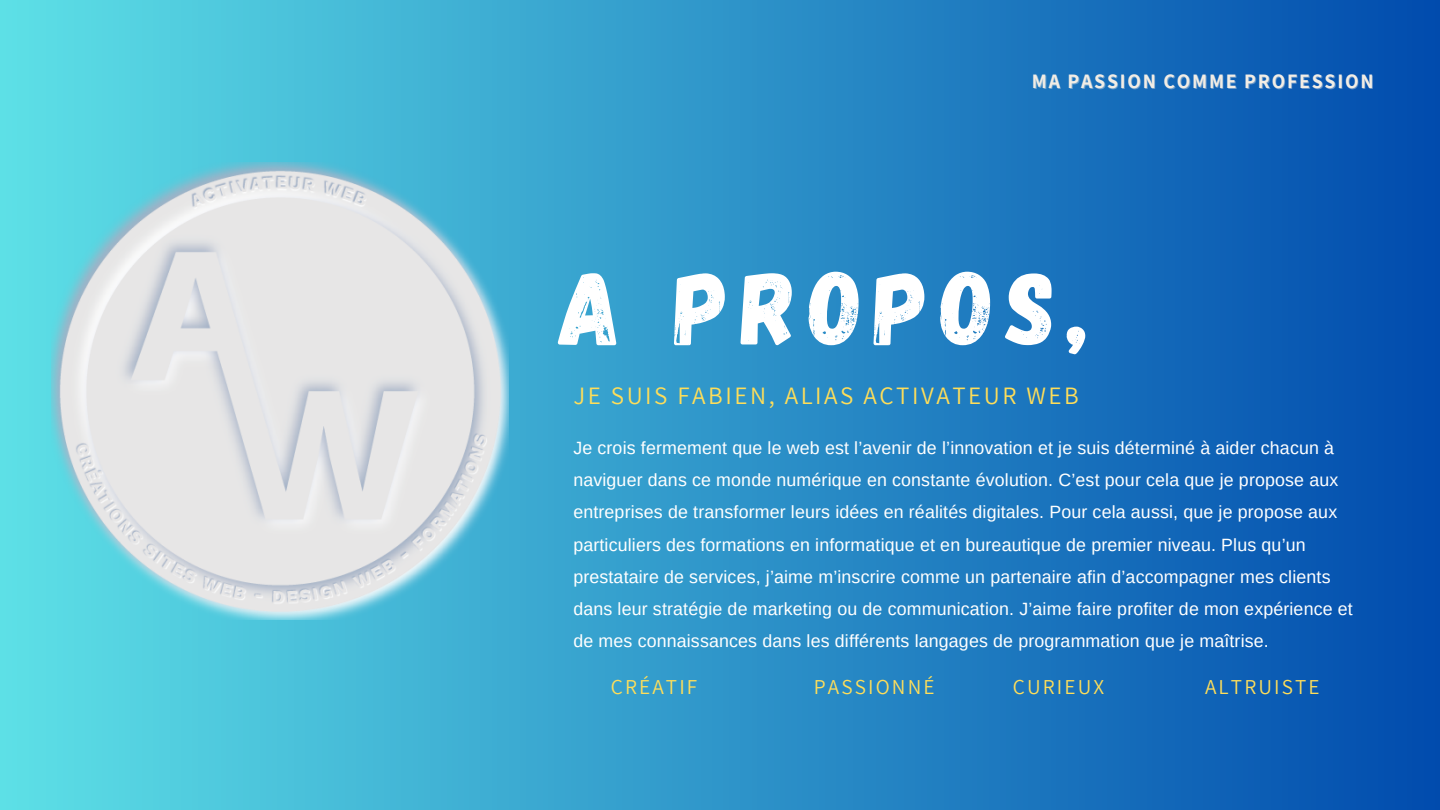
<style>
.page{position:relative;width:1440px;height:810px;background:#fff}
.page>*{position:absolute;margin:0;border:0;box-sizing:border-box;transform-origin:0 0}
.t1{font:104px "Gagalin";letter-spacing:.11em;color:#fff}
.t2{font:25px "Assistant";letter-spacing:.1em;color:#ffde59}
.t3{font:21.2px "Assistant";letter-spacing:.1em;color:#ffde59}
.t4{font:700 20px "Assistant";letter-spacing:.085em;color:#f2ede5}
.t5{font:17.8px/32.2px "Arimo";letter-spacing:.01em;color:#fff}
</style>
<div class="page">
<div style="left:0;top:0;width:1440px;height:810px;background:linear-gradient(to right,#5de0e6,#014bad)"></div>
<img style="left:51px;top:163px;width:457px;height:457px">
<p class="t4" style="left:1032px;top:68px;width:343px">MA PASSION COMME PROFESSION</p>
<h1 class="t1" style="left:559px;top:241px;width:532px">A PROPOS,</h1>
<h2 class="t2" style="left:573px;top:379px;width:507px">JE SUIS FABIEN, ALIAS ACTIVATEUR WEB</h2>
<h4 class="t5" style="left:573px;top:432px;width:781px">Je crois fermement que le web est l’avenir de l’innovation et je suis déterminé à aider chacun à naviguer dans ce monde numérique en constante évolution. C’est pour cela que je propose aux entreprises de transformer leurs idées en réalités digitales. Pour cela aussi, que je propose aux particuliers des formations en informatique et en bureautique de premier niveau. Plus qu’un prestataire de services, j’aime m’inscrire comme un partenaire afin d’accompagner mes clients dans leur stratégie de marketing ou de communication. J’aime faire profiter de mon expérience et de mes connaissances dans les différents langages de programmation que je maîtrise.</h4>
<p class="t3" style="left:611px;top:672px;width:88px">CRÉATIF</p>
<h4 class="t3" style="left:814px;top:672px;width:122px">PASSIONNÉ</h4>
<h4 class="t3" style="left:1013px;top:672px;width:93px">CURIEUX</h4>
<h4 class="t3" style="left:1205px;top:672px;width:116px">ALTRUISTE</h4>
</div>
